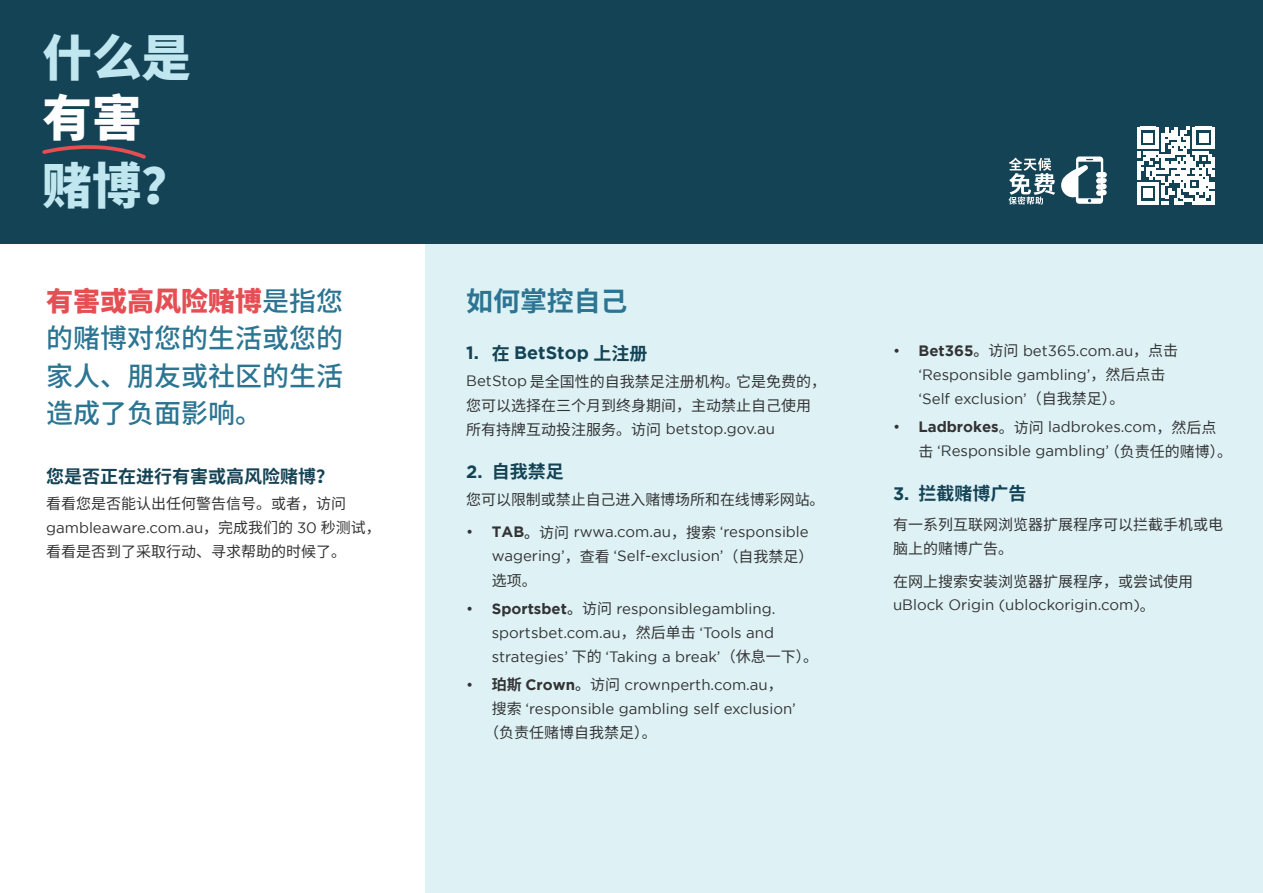
<style>
.page{position:relative;width:1263px;height:893px;background:#fff}
.page>*{position:absolute;margin:0;border:0;box-sizing:border-box;transform-origin:0 0}
.t1{font:900 49.5px/60px "Noto Sans CJ Ksc";color:#c0e7ef}
.cover_intro{font:500 27px/37.5px "Noto Sans CJ Ksc";color:#2b7592;text-align:justify}
.t2{font:700 27px "Noto Sans CJ Ksc";letter-spacing:-.005em;color:#2b7592}
.t3{font:700 18px "Noto Sans CJ Ksc";color:#144355}
.t4{font:700 18px "Gotham";color:#144355}
.UL{font:15px/24px "Gotham";color:#333334}
.UL-2{font:15px/24px "Noto Sans CJ Ksc";color:#333334}
.s1{color:#fff}
.s2{font-weight:900;color:#e54e53}
.s3{font-family:"Gotham"}
.s4{font-family:"Noto Sans CJ Ksc"}
.s5{font-weight:700}
.s6{font-family:"Noto Sans CJ Ksc";font-weight:500}
.s7{font-family:"Noto Sans CJ Ksc";font-weight:700}
</style>
<div class="page">
<div style="left:425px;top:0;width:838px;height:893px;background:#def2f6"></div>
<div style="left:0;top:0;width:1263px;height:243px;background:#144355"></div>
<svg style="left:42px;top:145px;width:104px;height:14px"></svg>
<svg style="left:1137px;top:127px;width:77px;height:77px"></svg>
<svg style="left:1061px;top:156px;width:46px;height:48px"></svg>
<svg style="left:1008px;top:158px;width:47px;height:47px"></svg>
<p class="t1" style="left:43px;top:28px;width:150px">什么是<span class="s1">有害</span></p>
<p class="t1" style="left:43px;top:157px;width:150px">赌博？</p>
<p class="cover_intro" style="left:46px;top:283px;width:298px"><span class="s2">有害或高风险赌博</span>是指您的赌博对您的生活或您的家人、朋友或社区的生活造成了负面影响。</p>
<h2 class="t3" style="left:46px;top:466px;width:289px">您是否正在进行有害或高风险赌博？</h2>
<p class="UL-2" style="left:46px;top:492px;width:336px">看看您是否能认出任何警告信号。或者，访问<span class="s3">gambleaware.com.au</span>，完成我们的 <span class="s3">30</span> 秒测试，看看是否到了采取行动、寻求帮助的时候了。</p>
<h1 class="t2" style="left:466px;top:286px;width:163px">如何掌控自己</h1>
<h2 class="t4" style="left:466px;top:342px;width:183px">1. <span class="s4">在</span> BetStop <span class="s4">上注册</span></h2>
<p class="UL-2" style="left:466px;top:370px;width:361px"><span class="s3">BetStop</span> 是全国性的自我禁足注册机构。它是免费的，您可以选择在三个月到终身期间，主动禁止自己使用所有持牌互动投注服务。访问 <span class="s3">betstop.gov.au</span></p>
<h2 class="t3" style="left:466px;top:462px;width:99px"><span class="s3">2.</span> 自我禁足</h2>
<p class="UL-2" style="left:466px;top:488px;width:360px">您可以限制或禁止自己进入赌博场所和在线博彩网站。</p>
<p class="UL" style="left:492px;top:520px;width:323px;text-indent:-26px">• <span class="s5">TAB</span><span class="s6">。</span><span class="s4">访问</span> rwwa.com.au<span class="s4">，搜索</span> ‘responsible wagering’<span class="s4">，查看</span> ‘Self-exclusion’<span class="s4">（自我禁足）选项。</span></p>
<p class="UL" style="left:492px;top:596px;width:328px;text-indent:-26px">• <span class="s5">Sportsbet</span><span class="s6">。</span><span class="s4">访问</span> responsiblegambling. sportsbet.com.au<span class="s4">，然后单击</span> ‘Tools and strategies’ <span class="s4">下的</span> ‘Taking a break’<span class="s4">（休息一下）。</span></p>
<p class="UL" style="left:466px;top:672px;width:318px">• <span class="s7">珀斯</span> <span class="s5">Crown</span><span class="s6">。</span><span class="s4">访问</span> crownperth.com.au<span class="s4">，</span></p>
<p class="UL" style="left:492px;top:696px;width:306px"><span class="s4">搜索</span> ‘responsible gambling self exclusion’</p>
<p class="UL-2" style="left:484px;top:721px;width:174px">（负责任赌博自我禁足）。</p>
<p class="UL" style="left:918px;top:338px;width:261px;text-indent:-26px">• <span class="s5">Bet365</span><span class="s6">。</span><span class="s4">访问</span> bet365.com.au<span class="s4">，点击</span>‘Responsible gambling’<span class="s4">，然后点击</span>‘Self exclusion’<span class="s4">（自我禁足）。</span></p>
<p class="UL" style="left:918px;top:415px;width:315px;text-indent:-26px">• <span class="s5">Ladbrokes</span><span class="s4">。访问</span> ladbrokes.com<span class="s4">，然后点击</span> ‘Responsible gambling’<span class="s4">（负责任的赌博）。</span></p>
<h2 class="t3" style="left:893px;top:484px;width:135px"><span class="s3">3.</span> 拦截赌博广告</h2>
<p class="UL-2" style="left:893px;top:513px;width:331px">有一系列互联网浏览器扩展程序可以拦截手机或电脑上的赌博广告。</p>
<p class="UL" style="left:893px;top:569px;width:301px;line-height:23.5px"><span class="s4">在网上搜索安装浏览器扩展程序，或尝试使用</span>uBlock Origin (ublockorigin.com)<span class="s4">。</span></p>
</div>
